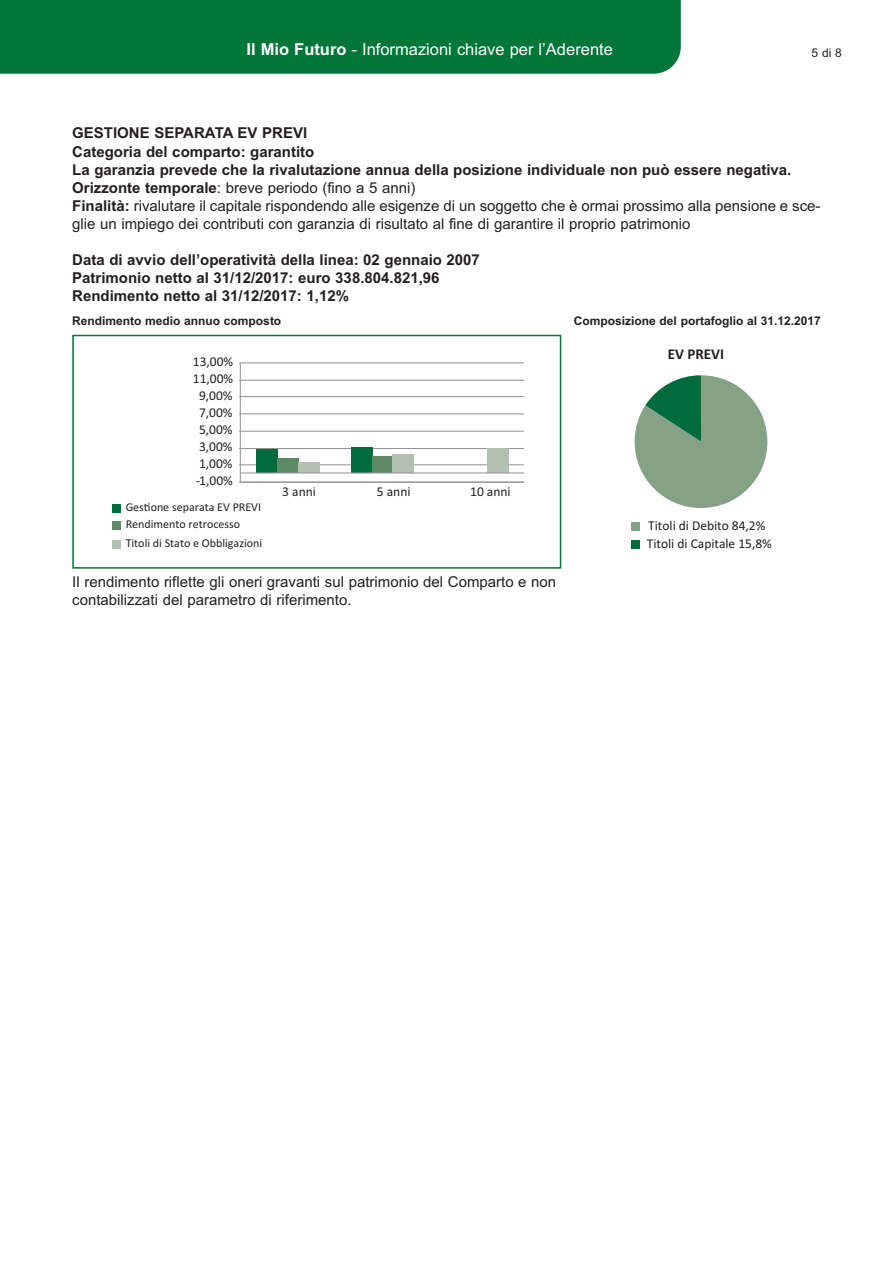
<style>
.page{position:relative;width:893px;height:1263px;background:#fff}
.page>*{position:absolute;margin:0;border:0;box-sizing:border-box;transform-origin:0 0}
.t1{font:16.5px "Arial";color:#fff}
.t2{font:15px/18px "Arial";color:#231f20}
.t3{font:700 15px/18px "Arial";color:#231f20}
.t4{font:700 15px "Calibri";color:#231f20}
.t5{font:13.5px/17.9px "Calibri";color:#231f20}
.t6{font:12px/17px "Calibri";color:#231f20}
.t7{font:700 12px "Arial";color:#231f20}
.t8{font:12px "Arial";color:#231f20}
.s1{font-weight:700}
</style>
<div class="page">
<div style="left:0;top:0;width:681px;height:74px;background:#007638"></div>
<div style="left:632px;top:522px;width:8px;height:8px;background:#85a287"></div>
<div style="left:631px;top:540px;width:9px;height:8px;background:#006c3d"></div>
<svg style="left:635px;top:375px;width:132px;height:133px"></svg>
<hr style="left:240px;top:362px;width:284px;height:1px;background:#939598">
<hr style="left:240px;top:380px;width:284px;height:1px;background:#939598">
<hr style="left:240px;top:396px;width:284px;height:1px;background:#939598">
<hr style="left:240px;top:413px;width:284px;height:1px;background:#939598">
<hr style="left:240px;top:431px;width:284px;height:1px;background:#939598">
<hr style="left:240px;top:448px;width:284px;height:1px;background:#939598">
<hr style="left:240px;top:464px;width:284px;height:1px;background:#939598">
<div style="left:256px;top:449px;width:21px;height:24px;background:#006c3d"></div>
<div style="left:351px;top:447px;width:21px;height:26px;background:#006c3d"></div>
<div style="left:277px;top:459px;width:21px;height:14px;background:#5c8a67"></div>
<div style="left:372px;top:457px;width:21px;height:16px;background:#5c8a67"></div>
<div style="left:298px;top:463px;width:21px;height:10px;background:#b0c1b0"></div>
<div style="left:393px;top:455px;width:21px;height:18px;background:#b0c1b0"></div>
<div style="left:487px;top:448px;width:21px;height:25px;background:#b0c1b0"></div>
<hr style="left:240px;top:363px;width:1px;height:119px;background:#939598">
<hr style="left:240px;top:472px;width:284px;height:1px;background:#939598">
<hr style="left:240px;top:482px;width:284px;height:1px;background:#939598">
<div style="left:112px;top:504px;width:9px;height:8px;background:#006c3d"></div>
<div style="left:112px;top:521px;width:9px;height:8px;background:#5c8a67"></div>
<div style="left:112px;top:540px;width:9px;height:8px;background:#b0c1b0"></div>
<div style="left:72px;top:335px;width:489px;height:234px;border:2px solid #007638"></div>
<p class="t1" style="left:247px;top:43px;width:368px"><span class="s1">Il Mio Futuro</span> - Informazioni chiave per l’Aderente</p>
<p class="t8" style="left:811px;top:48px;width:32px">5 di 8</p>
<p class="t2" style="left:72px;top:126px;width:750px"><span class="s1">GESTIONE SEPARATA EV PREVI<br>Categoria del comparto: garantito<br>La garanzia prevede che la rivalutazione annua della posizione individuale non può essere negativa.<br>Orizzonte temporale</span>: breve periodo (fino a 5 anni)<br><span class="s1">Finalità:</span> rivalutare il capitale rispondendo alle esigenze di un soggetto che è ormai prossimo alla pensione e sce&shy;glie un impiego dei contributi con garanzia di risultato al fine di garantire il proprio patrimonio</p>
<p class="t3" style="left:72px;top:252px;width:409px">Data di avvio dell’operatività della linea: 02 gennaio 2007<br>Patrimonio netto al 31/12/2017: euro 338.804.821,96<br>Rendimento netto al 31/12/2017: 1,12%</p>
<p class="t7" style="left:72px;top:316px;width:211px">Rendimento medio annuo composto</p>
<p class="t7" style="left:574px;top:316px;width:248px">Composizione del portafoglio al 31.12.2017</p>
<p class="t5" style="left:193px;top:354px;width:42px">13,00%</p>
<p class="t5" style="left:193px;top:371px;width:42px">11,00%</p>
<p class="t5" style="left:199px;top:388px;width:35px">9,00%</p>
<p class="t5" style="left:199px;top:405px;width:35px">7,00%</p>
<p class="t5" style="left:199px;top:422px;width:35px">5,00%</p>
<p class="t5" style="left:199px;top:439px;width:35px">3,00%</p>
<p class="t5" style="left:199px;top:456px;width:35px">1,00%</p>
<p class="t5" style="left:196px;top:473px;width:38px">-1,00%</p>
<p class="t6" style="left:126px;top:499px;width:137px">Ges-one separata EV PREVI<br>Rendimento retrocesso</p>
<p class="t6" style="left:126px;top:536px;width:138px">Titoli di Stato e Obbligazioni</p>
<p class="t5" style="left:282px;top:484px;width:35px">3 anni</p>
<p class="t5" style="left:377px;top:484px;width:35px">5 anni</p>
<p class="t5" style="left:470px;top:484px;width:42px">10 anni</p>
<p class="t2" style="left:72px;top:574px;width:485px">Il rendimento riflette gli oneri gravanti sul patrimonio del Comparto e non contabilizzati del parametro di riferimento.</p>
<p class="t4" style="left:668px;top:345px;width:58px">EV PREVI</p>
<p class="t5" style="left:647px;top:518px;width:126px">Titoli di Debito 84,2%<br>Titoli di Capitale 15,8%</p>
</div>
